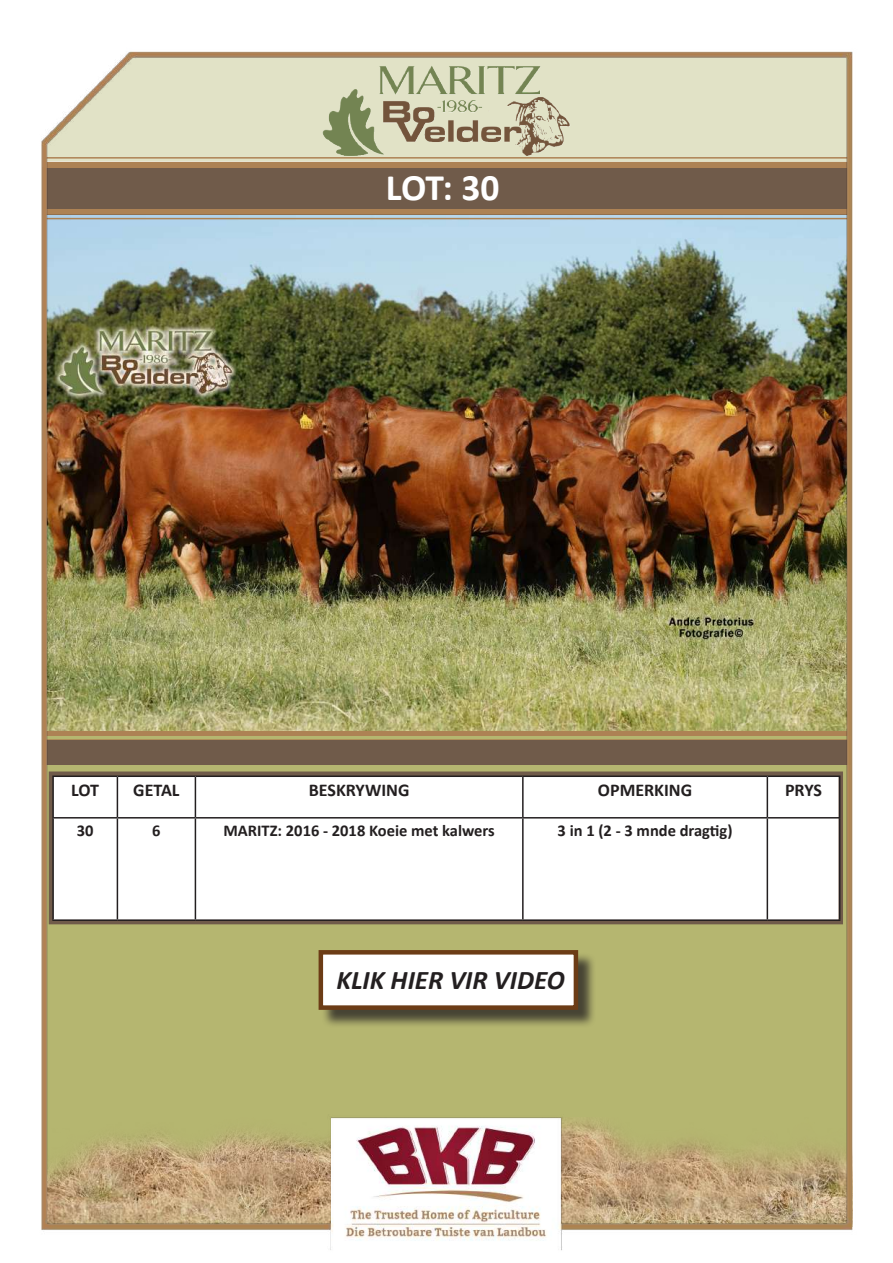
<style>
.page{position:relative;width:893px;height:1263px;background:#fff}
.page>*{position:absolute;margin:0;border:0;box-sizing:border-box;transform-origin:0 0}
.t1{font:700 37.5px "Calibri";color:#fff}
.t2{font:italic 700 27px "Calibri";color:#231f20}
.t3{font:700 18px "Calibri";color:#231f20}
.t4{font:700 16.5px "Calibri";color:#231f20}
</style>
<div class="page">
<img style="left:41px;top:51px;width:812px;height:1200px">
<h1 class="t1" style="left:386px;top:161px;width:115px">LOT: 30</h1>
<p class="t3" style="left:71px;top:777px;width:29px">LOT</p>
<p class="t3" style="left:133px;top:777px;width:48px">GETAL</p>
<p class="t3" style="left:309px;top:777px;width:102px">BESKRYWING</p>
<p class="t3" style="left:598px;top:777px;width:96px">OPMERKING</p>
<p class="t3" style="left:785px;top:777px;width:38px">PRYS</p>
<p class="t4" style="left:77px;top:819px;width:18px">30</p>
<p class="t4" style="left:152px;top:819px;width:10px">6</p>
<p class="t4" style="left:223px;top:819px;width:273px">MARITZ: 2016 - 2018 Koeie met kalwers</p>
<p class="t4" style="left:558px;top:819px;width:176px">3 in 1 (2 - 3 mnde dragtig)</p>
<h2 class="t2" style="left:336px;top:961px;width:230px">KLIK HIER VIR VIDEO</h2>
</div>
